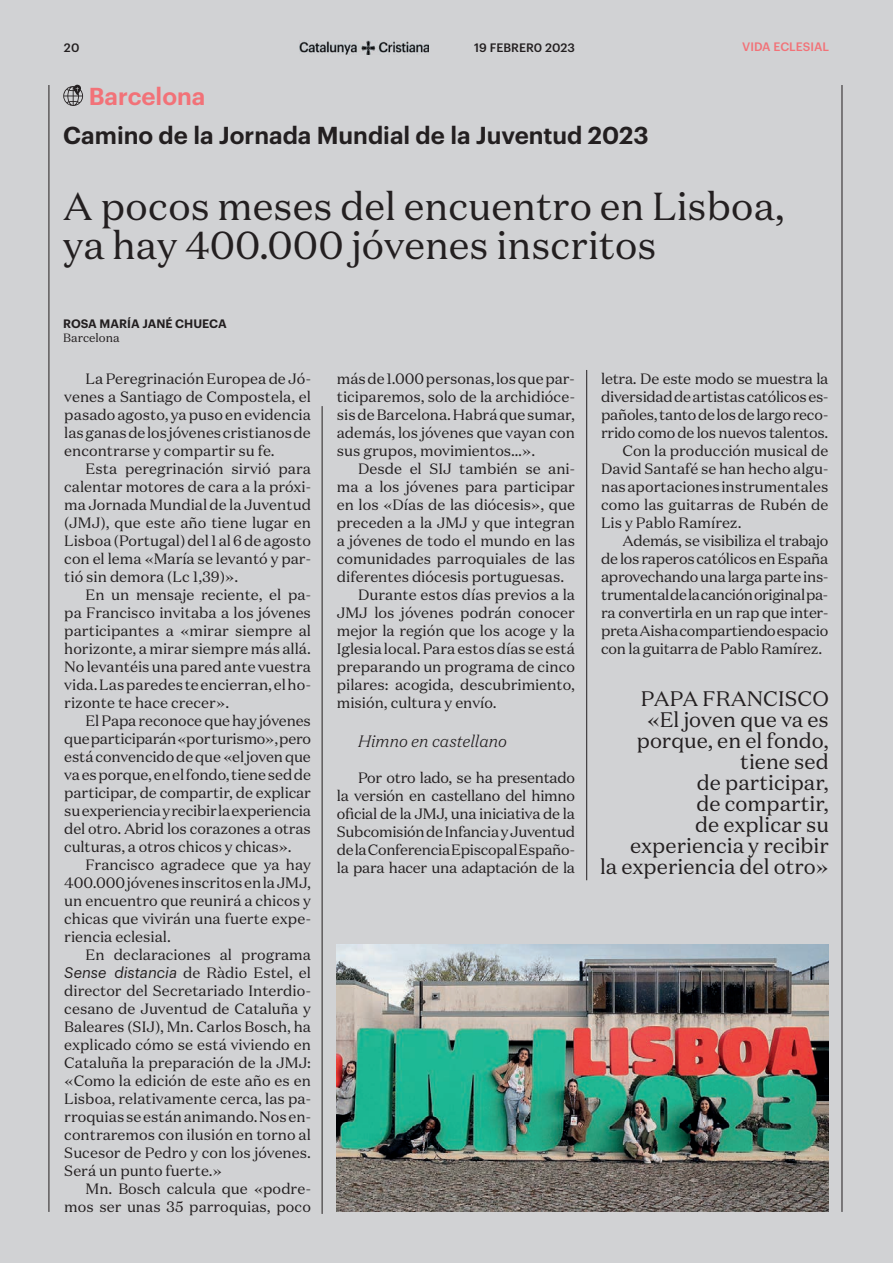
<style>
.page{position:relative;width:893px;height:1263px;background:#d1d2d4}
.page>*{position:absolute;margin:0;border:0;box-sizing:border-box;transform-origin:0 0}
.t1{font:39px/39px "Domaine Text";color:#231f20}
.t2{font:600 24px "Graphik";color:#231f20}
.t3{font:600 24px "Graphik";color:#f27278}
.t4{font:21px/21px "Domaine Text";color:#231f20;text-align:right}
.t5{font:italic 300 16.5px "Domaine Text";color:#231f20}
.t6{font:15px/18px "Domaine Text";color:#231f20;text-align:justify}
.t7{font:15px "Domaine Text";letter-spacing:-.02em;color:#231f20}
.t8{font:15px "Domaine Text";letter-spacing:-.025em;color:#231f20}
.t9{font:600 12px "Graphik";color:#231f20}
.t10{font:500 12px "Graphik";color:#231f20}
.t11{font:500 12px "Graphik";color:#f27278}
.t12{font:12px "Domaine Text";color:#231f20}
.s1{font-family:"Graphik";font-style:italic}
</style>
<div class="page">
<hr style="left:49px;top:85px;width:1px;height:1127px;background:#231f20">
<hr style="left:842px;top:85px;width:1px;height:1127px;background:#231f20">
<img style="left:300px;top:41px;width:129px;height:14px">
<hr style="left:586px;top:370px;width:1px;height:510px;background:#231f20">
<svg style="left:63px;top:85px;width:20px;height:21px"></svg>
<img style="left:336px;top:944px;width:492px;height:267px">
<hr style="left:322px;top:406px;width:1px;height:808px;background:#231f20">
<p class="t10" style="left:64px;top:39px;width:17px">20</p>
<p class="t10" style="left:474px;top:38px;width:102px">19 FEBRER0 2023</p>
<p class="t11" style="left:742px;top:38px;width:89px">VIDA ECLESIAL</p>
<h2 class="t3" style="left:89px;top:78px;width:118px">Barcelona</h2>
<h2 class="t2" style="left:63px;top:117px;width:587px">Camino de la Jornada Mundial de la Juventud 2023</h2>
<h1 class="t1" style="left:63px;top:186px;width:723px">A pocos meses del encuentro en Lisboa, ya hay 400.000 jóvenes inscritos</h1>
<p class="t9" style="left:63px;top:315px;width:165px">ROSA MARÍA JANÉ CHUECA</p>
<p class="t12" style="left:63px;top:330px;width:58px">Barcelona</p>
<p class="t6" style="left:64px;top:369px;width:248px;text-indent:21px">La Peregrinación Europea de Jó&shy;venes a Santiago de Compostela, el pasado agosto, ya puso en evidencia las ganas de los jóvenes cristianos de encontrarse y compartir su fe.</p>
<p class="t6" style="left:64px;top:459px;width:248px;text-indent:21px">Esta peregrinación sirvió para calentar motores de cara a la próxi&shy;ma Jornada Mundial de la Juventud (JMJ), que este año tiene lugar en Lisboa (Portugal) del 1 al 6 de agosto con el lema «María se levantó y par&shy;tió sin demora (Lc 1,39)».</p>
<p class="t6" style="left:64px;top:585px;width:248px;text-indent:21px">En un mensaje reciente, el pa&shy;pa Francisco invitaba a los jóvenes participantes a «mirar siempre al horizonte, a mirar siempre más allá.<br>No levantéis una pared ante vuestra vida. Las paredes te encierran, el ho&shy;rizonte te hace crecer».</p>
<p class="t6" style="left:64px;top:711px;width:248px;text-indent:21px">El Papa reconoce que hay jóvenes que participarán «por turismo», pero está convencido de que «el joven que va es porque, en el fondo, tiene sed de participar, de compartir, de explicar su experiencia y recibir la experiencia del otro. Abrid los corazones a otras culturas, a otros chicos y chicas».</p>
<p class="t6" style="left:64px;top:855px;width:248px;text-indent:21px">Francisco agradece que ya hay 400.000 jóvenes inscritos en la JMJ, un encuentro que reunirá a chicos y chicas que vivirán una fuerte expe&shy;riencia eclesial.</p>
<p class="t6" style="left:64px;top:945px;width:248px;text-indent:21px">En declaraciones al programa <span class="s1">Sense distancia</span> de Ràdio Estel, el director del Secretariado Interdio&shy;cesano de Juventud de Cataluña y Baleares (SIJ), Mn. Carlos Bosch, ha explicado cómo se está viviendo en Cataluña la preparación de la JMJ: «Como la edición de este año es en Lisboa, relativamente cerca, las pa&shy;rroquias se están animando. Nos en&shy;contraremos con ilusión en torno al Sucesor de Pedro y con los jóvenes.<br>Será un punto fuerte.»</p>
<p class="t6" style="left:64px;top:1179px;width:248px;text-align:right">Mn. Bosch calcula que «podre&shy;mos ser unas 35 parroquias, poco</p>
<p class="t6" style="left:337px;top:369px;width:240px">más de 1.000 personas, los que par&shy;ticiparemos, solo de la archidióce&shy;sis de Barcelona. Habrá que sumar, además, los jóvenes que vayan con sus grupos, movimientos…».</p>
<p class="t6" style="left:358px;top:459px;width:218px">Desde el SIJ también se ani-</p>
<p class="t6" style="left:337px;top:477px;width:240px">ma a los jóvenes para participar</p>
<p class="t6" style="left:337px;top:495px;width:240px">en los «Días de las diócesis», que</p>
<p class="t6" style="left:337px;top:513px;width:240px">preceden a la JMJ y que integran</p>
<p class="t6" style="left:337px;top:531px;width:240px">a jóvenes de todo el mundo en las</p>
<p class="t6" style="left:337px;top:549px;width:240px">comunidades parroquiales de las</p>
<p class="t6" style="left:337px;top:567px;width:229px">diferentes diócesis portuguesas.</p>
<p class="t6" style="left:358px;top:585px;width:218px">Durante estos días previos a la</p>
<p class="t6" style="left:337px;top:603px;width:240px">JMJ los jóvenes podrán conocer</p>
<p class="t6" style="left:337px;top:621px;width:240px">mejor la región que los acoge y la</p>
<p class="t6" style="left:337px;top:639px;width:240px">Iglesia local. Para estos días se está</p>
<p class="t6" style="left:337px;top:657px;width:240px">preparando un programa de cinco</p>
<p class="t6" style="left:337px;top:675px;width:240px">pilares: acogida, descubrimiento,</p>
<p class="t6" style="left:337px;top:693px;width:161px">misión, cultura y envío.</p>
<p class="t5" style="left:358px;top:731px;width:151px">Himno en castellano</p>
<p class="t6" style="left:337px;top:768px;width:240px;text-indent:21px">Por otro lado, se ha presentado la versión en castellano del himno oficial de la JMJ, una iniciativa de la Subcomisión de Infancia y Juventud de la Conferencia Episcopal Españo&shy;la para hacer una adaptación de la</p>
<p class="t7" style="left:601px;top:369px;width:229px">letra. De este modo se muestra la</p>
<p class="t7" style="left:601px;top:387px;width:229px">diversidad de artistas católicos es-</p>
<p class="t7" style="left:601px;top:405px;width:229px">pañoles, tanto de los de largo reco-</p>
<p class="t7" style="left:601px;top:423px;width:229px">rrido como de los nuevos talentos.</p>
<p class="t6" style="left:622px;top:441px;width:207px">Con la producción musical de</p>
<p class="t6" style="left:601px;top:459px;width:229px">David Santafé se han hecho algu-</p>
<p class="t6" style="left:601px;top:477px;width:229px">nas aportaciones instrumentales</p>
<p class="t6" style="left:601px;top:495px;width:229px">como las guitarras de Rubén de</p>
<p class="t6" style="left:601px;top:513px;width:142px">Lis y Pablo Ramírez.</p>
<p class="t7" style="left:622px;top:531px;width:207px">Además, se visibiliza el trabajo</p>
<p class="t7" style="left:601px;top:549px;width:229px">de los raperos católicos en España</p>
<p class="t7" style="left:601px;top:567px;width:229px">aprovechando una larga parte ins-</p>
<p class="t8" style="left:601px;top:585px;width:228px">trumental de la canción original pa-</p>
<p class="t7" style="left:601px;top:603px;width:229px">ra convertirla en un rap que inter-</p>
<p class="t7" style="left:601px;top:621px;width:229px">preta Aisha compartiendo espacio</p>
<p class="t7" style="left:601px;top:639px;width:222px">con la guitarra de Pablo Ramírez.</p>
<h3 class="t4" style="left:600px;top:688px;width:230px">PAPA FRANCISCO<br>«El joven que va es porque, en el fondo, tiene sed<br>de participar,<br>de compartir,<br>de explicar su experiencia y recibir<br>la experiencia del otro»</h3>
</div>
